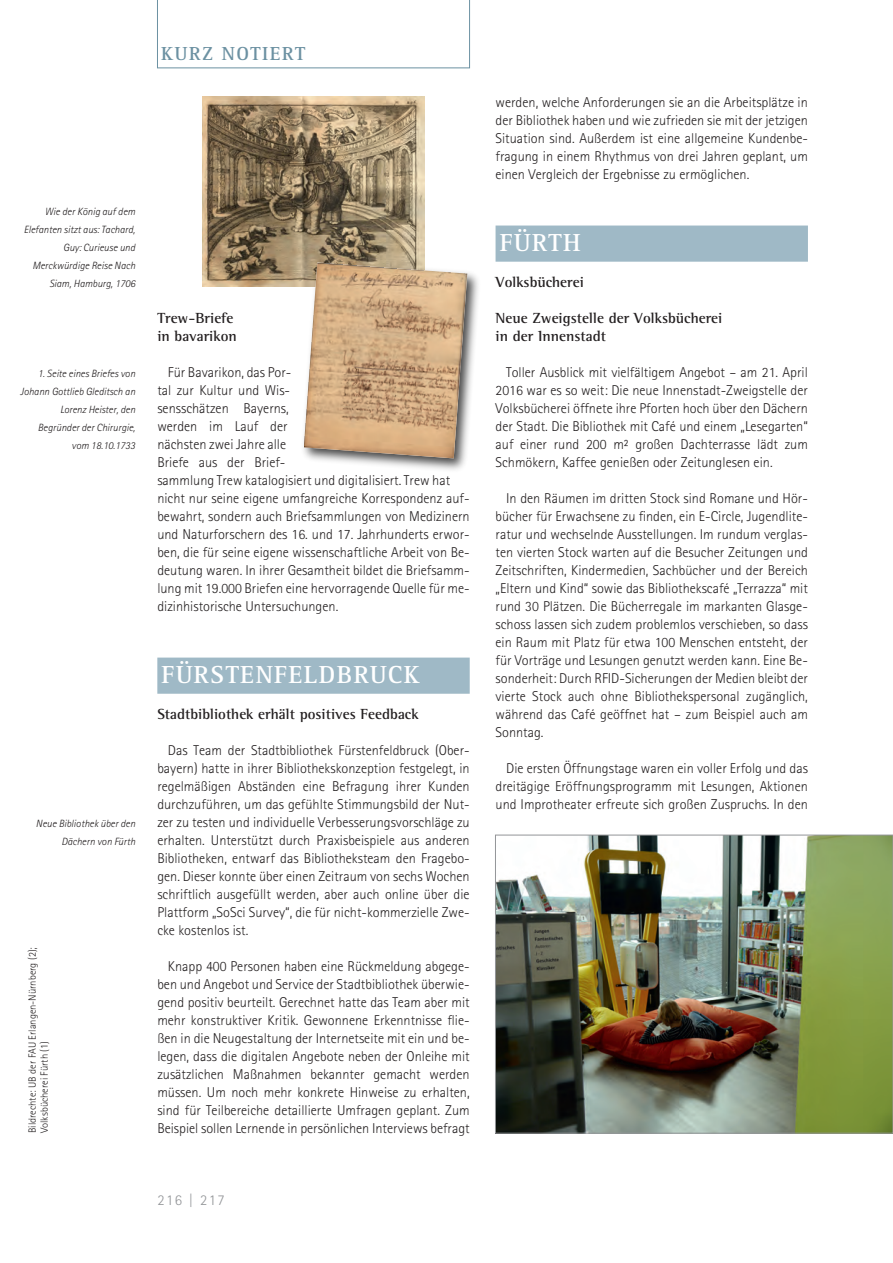
<style>
.page{position:relative;width:893px;height:1263px;background:#fff}
.page>*{position:absolute;margin:0;border:0;box-sizing:border-box;transform-origin:0 0}
.t1{font:700 25.5px "Rotis Serif Std";letter-spacing:.05em;color:#fff}
.t2{font:700 19.5px "Rotis Serif Std";letter-spacing:.075em;color:#6c91a2}
.t3{font:700 15px/18px "Rotis Semi Serif Std";color:#231f20}
.t4{font:300 15px "Rotis Sans Serif Std";letter-spacing:.1em;color:#939598}
.t5{font:300 14.25px/18px "Rotis Sans Serif Std";color:#231f20;text-align:justify}
.t6{font:italic 300 10.5px/18px "Rotis Sans Serif Std";color:#231f20;text-align:right}
.t7{font:300 10.5px/12px "Rotis Sans Serif Std";color:#231f20}
</style>
<div class="page">
<div style="left:157px;top:658px;width:313px;height:36px;background:#9fb9c6"></div>
<div style="left:496px;top:226px;width:312px;height:36px;background:#9fb9c6"></div>
<svg style="left:157px;top:0;width:313px;height:68px"></svg>
<img style="left:497px;top:837px;width:394px;height:294px">
<div style="left:495px;top:835px;width:398px;height:298px;border:1px solid #939598"></div>
<img style="left:202px;top:97px;width:223px;height:190px">
<img style="left:296px;top:255px;width:182px;height:215px">
<img style="left:304px;top:263px;width:163px;height:195px">
<h2 class="t2" style="left:161px;top:47px;width:146px">KURZ NOTIERT</h2>
<p class="t6" style="left:24px;top:204px;width:113px">Wie der König auf dem<br>Elefanten sitzt aus: Tachard,<br>Guy: Curieuse und<br>Merckwürdige Reise Nach<br>Siam, Hamburg, 1706</p>
<p class="t6" style="left:20px;top:366px;width:117px">1. Seite eines Briefes von<br>Johann Gottlieb Gleditsch an<br>Lorenz Heister, den<br>Begründer der Chirurgie, vom 18.10.1733</p>
<p class="t6" style="left:36px;top:815px;width:101px">Neue Bibliothek über den<br>Dächern von Fürth</p>
<p class="t7" style="left:27px;top:1133px;width:188px;rotate:-90deg">Bildrechte: UB der FAU Erlangen-Nürnberg (2);<br>Volksbücherei Fürth (1)</p>
<p class="t3" style="left:157px;top:310px;width:81px">Trew-Briefe in bavarikon</p>
<p class="t5" style="left:157px;top:365px;width:314px;text-align:left;text-indent:11px">Für Bavarikon, das Por-<br>tal zur Kultur und Wis-<br>sensschätzen Bayerns,<br>werden im Lauf der<br>nächsten zwei Jahre alle<br>Briefe aus der Brief-<br>sammlung Trew katalogisiert und digitalisiert. Trew hat nicht nur seine eigene umfangreiche Korrespondenz auf&shy;bewahrt, sondern auch Briefsammlungen von Medizinern und Naturforschern des 16. und 17. Jahrhunderts erwor&shy;ben, die für seine eigene wissenschaftliche Arbeit von Be&shy;deutung waren. In ihrer Gesamtheit bildet die Briefsamm&shy;lung mit 19.000 Briefen eine hervorragende Quelle für me&shy;dizinhistorische Untersuchungen.</p>
<h1 class="t1" style="left:162px;top:666px;width:260px">FÜRSTENFELDBRUCK</h1>
<p class="t3" style="left:157px;top:706px;width:263px">Stadtbibliothek erhält positives Feedback</p>
<p class="t5" style="left:157px;top:743px;width:314px;text-indent:11px">Das Team der Stadtbibliothek Fürstenfeldbruck (Ober&shy;bayern) hatte in ihrer Bibliothekskonzeption festgelegt, in regelmäßigen Abständen eine Befragung ihrer Kunden durchzuführen, um das gefühlte Stimmungsbild der Nut&shy;zer zu testen und individuelle Verbesserungsvorschläge zu erhalten. Unterstützt durch Praxisbeispiele aus anderen Bibliotheken, entwarf das Bibliotheksteam den Fragebo&shy;gen. Dieser konnte über einen Zeitraum von sechs Wochen schriftlich ausgefüllt werden, aber auch online über die Plattform „SoSci Survey“, die für nicht-kommerzielle Zwe&shy;cke kostenlos ist.</p>
<p class="t5" style="left:157px;top:959px;width:314px;text-indent:11px">Knapp 400 Personen haben eine Rückmeldung abgege&shy;ben und Angebot und Service der Stadtbibliothek überwie&shy;gend positiv beurteilt. Gerechnet hatte das Team aber mit mehr konstruktiver Kritik. Gewonnene Erkenntnisse flie&shy;ßen in die Neugestaltung der Internetseite mit ein und be&shy;legen, dass die digitalen Angebote neben der Onleihe mit zusätzlichen Maßnahmen bekannter gemacht werden müssen. Um noch mehr konkrete Hinweise zu erhalten, sind für Teilbereiche detaillierte Umfragen geplant. Zum Beispiel sollen Lernende in persönlichen Interviews befragt</p>
<p class="t4" style="left:157px;top:1195px;width:69px">216 | 217</p>
<p class="t5" style="left:496px;top:95px;width:314px">werden, welche Anforderungen sie an die Arbeitsplätze in der Bibliothek haben und wie zufrieden sie mit der jetzigen Situation sind. Außerdem ist eine allgemeine Kundenbe&shy;fragung in einem Rhythmus von drei Jahren geplant, um einen Vergleich der Ergebnisse zu ermöglichen.</p>
<h1 class="t1" style="left:500px;top:234px;width:82px">FÜRTH</h1>
<p class="t3" style="left:496px;top:274px;width:90px">Volksbücherei</p>
<p class="t3" style="left:496px;top:310px;width:228px">Neue Zweigstelle der Volksbücherei in der Innenstadt</p>
<p class="t5" style="left:496px;top:365px;width:314px;text-indent:11px">Toller Ausblick mit vielfältigem Angebot – am 21. April 2016 war es so weit: Die neue Innenstadt-Zweigstelle der Volksbücherei öffnete ihre Pforten hoch über den Dächern der Stadt. Die Bibliothek mit Café und einem „Lesegarten“ auf einer rund 200 m² großen Dachterrasse lädt zum Schmökern, Kaffee genießen oder Zeitunglesen ein.</p>
<p class="t5" style="left:496px;top:491px;width:314px;text-indent:11px">In den Räumen im dritten Stock sind Romane und Hör&shy;bücher für Erwachsene zu finden, ein E-Circle, Jugendlite&shy;ratur und wechselnde Ausstellungen. Im rundum verglas&shy;ten vierten Stock warten auf die Besucher Zeitungen und Zeitschriften, Kindermedien, Sachbücher und der Bereich „Eltern und Kind“ sowie das Bibliothekscafé „Terrazza“ mit rund 30 Plätzen. Die Bücherregale im markanten Glasge&shy;schoss lassen sich zudem problemlos verschieben, so dass ein Raum mit Platz für etwa 100 Menschen entsteht, der für Vorträge und Lesungen genutzt werden kann. Eine Be&shy;sonderheit: Durch RFID-Sicherungen der Medien bleibt der vierte Stock auch ohne Bibliothekspersonal zugänglich, während das Café geöffnet hat – zum Beispiel auch am Sonntag.</p>
<p class="t5" style="left:496px;top:761px;width:314px;text-indent:11px">Die ersten Öffnungstage waren ein voller Erfolg und das dreitägige Eröffnungsprogramm mit Lesungen, Aktionen und Improtheater erfreute sich großen Zuspruchs. In den</p>
</div>
